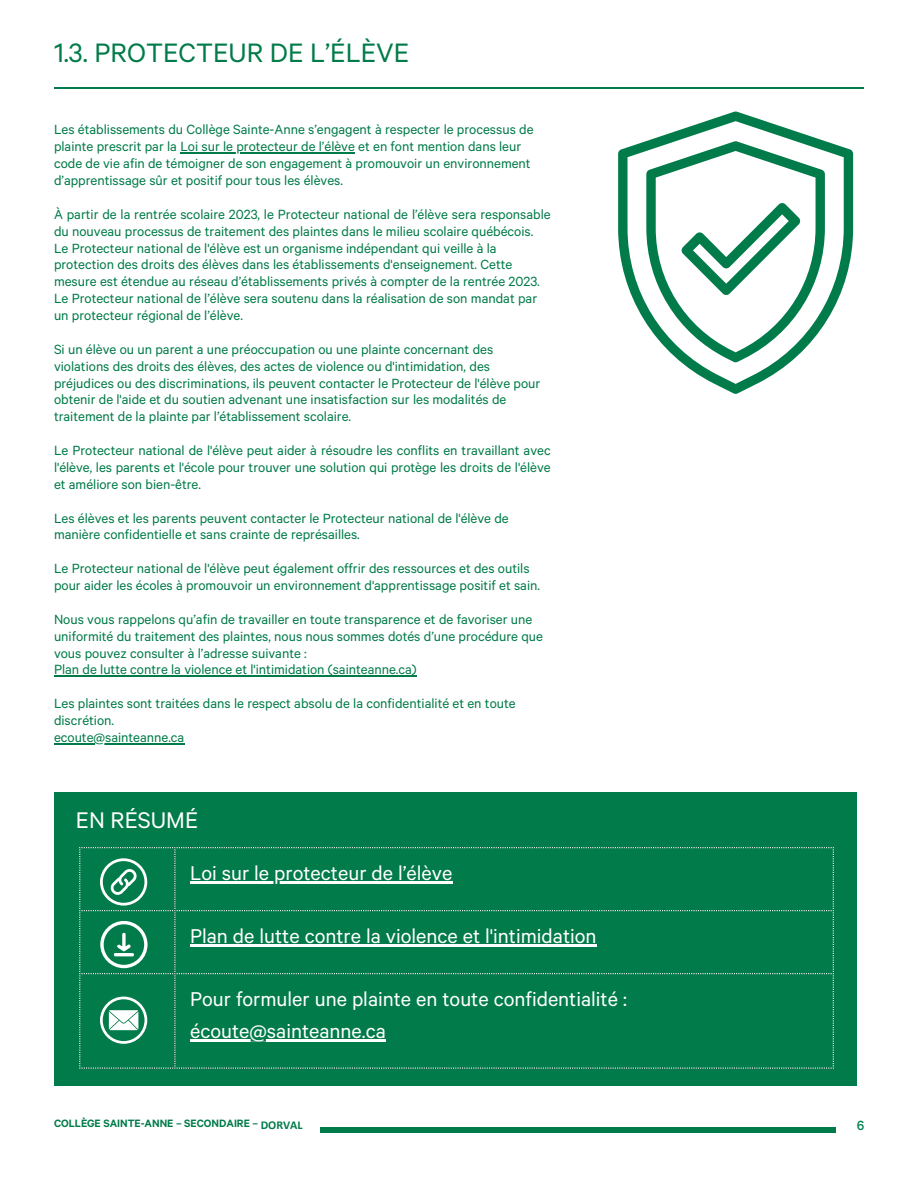
<style>
.page{position:relative;width:918px;height:1188px;background:#fff}
.page>*{position:absolute;margin:0;border:0;box-sizing:border-box;transform-origin:0 0}
.t1{font:30px "Calibre";color:#007b49}
.t2{font:25.5px "Calibre";color:#fff}
.t3{font:22.5px "Calibre";color:#fff}
.t4{font:15px/16.8px "Calibre";color:#007b49}
.t5{font:500 15px "Calibre";color:#008352}
.t6{font:600 12px "Calibre";color:#007b49}
.s1{font-family:"Calibri";font-weight:700}
</style>
<div class="page">
<hr style="left:54px;top:87px;width:810px;height:1px;background:#007b49">
<div style="left:54px;top:792px;width:803px;height:293px;background:#007b49"></div>
<svg style="left:177px;top:847px;width:657px;height:222px"></svg>
<svg style="left:79px;top:847px;width:96px;height:222px"></svg>
<div style="left:320px;top:1127px;width:515px;height:6px;background:#007b49"></div>
<svg style="left:618px;top:112px;width:235px;height:282px"></svg>
<svg style="left:646px;top:141px;width:179px;height:221px"></svg>
<hr style="left:190px;top:881px;width:262px;height:3px;background:#fff">
<hr style="left:190px;top:944px;width:407px;height:3px;background:#fff">
<hr style="left:190px;top:1039px;width:196px;height:2px;background:#fff">
<hr style="left:180px;top:152px;width:175px;height:2px;background:#007b49">
<hr style="left:54px;top:676px;width:363px;height:1px;background:#007b49">
<hr style="left:54px;top:743px;width:130px;height:1px;background:#007b49">
<p class="t1" style="left:54px;top:42px;width:357px">1.3. PROTECTEUR DE L’ÉLÈVE</p>
<h4 class="t4" style="left:54px;top:124px;width:481px">Les établissements du Collège Sainte-Anne s’engagent à respecter le processus de plainte prescrit par la Loi sur le protecteur de l’élève et en font mention dans leur</h4>
<h4 class="t4" style="left:54px;top:158px;width:478px">code de vie afin de témoigner de son engagement à promouvoir un environnement d’apprentissage sûr et positif pour tous les élèves.</h4>
<h4 class="t4" style="left:54px;top:208px;width:498px">À partir de la rentrée scolaire 2023, le Protecteur national de l’élève sera responsable du nouveau processus de traitement des plaintes dans le milieu scolaire québécois.</h4>
<h4 class="t4" style="left:54px;top:242px;width:487px">Le Protecteur national de l'élève est un organisme indépendant qui veille à la protection des droits des élèves dans les établissements d'enseignement. Cette mesure est étendue au réseau d’établissements privés à compter de la rentrée 2023.<br>Le Protecteur national de l’élève sera soutenu dans la réalisation de son mandat par un protecteur régional de l’élève.</h4>
<h4 class="t4" style="left:54px;top:343px;width:441px">Si un élève ou un parent a une préoccupation ou une plainte concernant des violations des droits des élèves, des actes de violence ou d'intimidation, des</h4>
<h4 class="t4" style="left:54px;top:377px;width:488px">préjudices ou des discriminations, ils peuvent contacter le Protecteur de l'élève pour obtenir de l'aide et du soutien advenant une insatisfaction sur les modalités de traitement de la plainte par l’établissement scolaire.</h4>
<h4 class="t4" style="left:54px;top:444px;width:498px">Le Protecteur national de l'élève peut aider à résoudre les conflits en travaillant avec l'élève, les parents et l'école pour trouver une solution qui protège les droits de l'élève</h4>
<h4 class="t4" style="left:54px;top:478px;width:149px">et améliore son bien-être.</h4>
<h4 class="t4" style="left:54px;top:512px;width:456px">Les élèves et les parents peuvent contacter le Protecteur national de l'élève de manière confidentielle et sans crainte de représailles.</h4>
<p class="t4" style="left:54px;top:563px;width:488px">Le Protecteur national de l'élève peut également offrir des ressources et des outils pour aider les écoles à promouvoir un environnement d'apprentissage positif et sain.</p>
<h2 class="t4" style="left:54px;top:613px;width:491px">Nous vous rappelons qu’afin de travailler en toute transparence et de favoriser une uniformité du traitement des plaintes, nous nous sommes dotés d’une procédure que vous pouvez consulter à l’adresse suivante :<br>Plan de lutte contre la violence et l'intimidation (sainteanne.ca)</h2>
<h3 class="t4" style="left:54px;top:698px;width:463px">Les plaintes sont traitées dans le respect absolu de la confidentialité et en toute discrétion.</h3>
<h3 class="t4" style="left:54px;top:731px;width:132px">ecoute@sainteanne.ca</h3>
<p class="t2" style="left:76px;top:812px;width:124px">EN RÉSUMÉ</p>
<h1 class="t3" style="left:190px;top:866px;width:264px">Loi sur le protecteur de l’élève</h1>
<h4 class="t3" style="left:190px;top:929px;width:408px">Plan de lutte contre la violence et l'intimidation</h4>
<h4 class="t3" style="left:190px;top:992px;width:438px">Pour formuler une plainte en toute confidentialité :</h4>
<h4 class="t3" style="left:190px;top:1023px;width:197px">écoute@sainteanne.ca</h4>
<p class="t6" style="left:54px;top:1120px;width:250px">COLLÈGE SAINTE-ANNE – SECONDAIRE – <span class="s1">DORVAL</span></p>
<h3 class="t5" style="left:857px;top:1120px;width:9px">6</h3>
</div>
